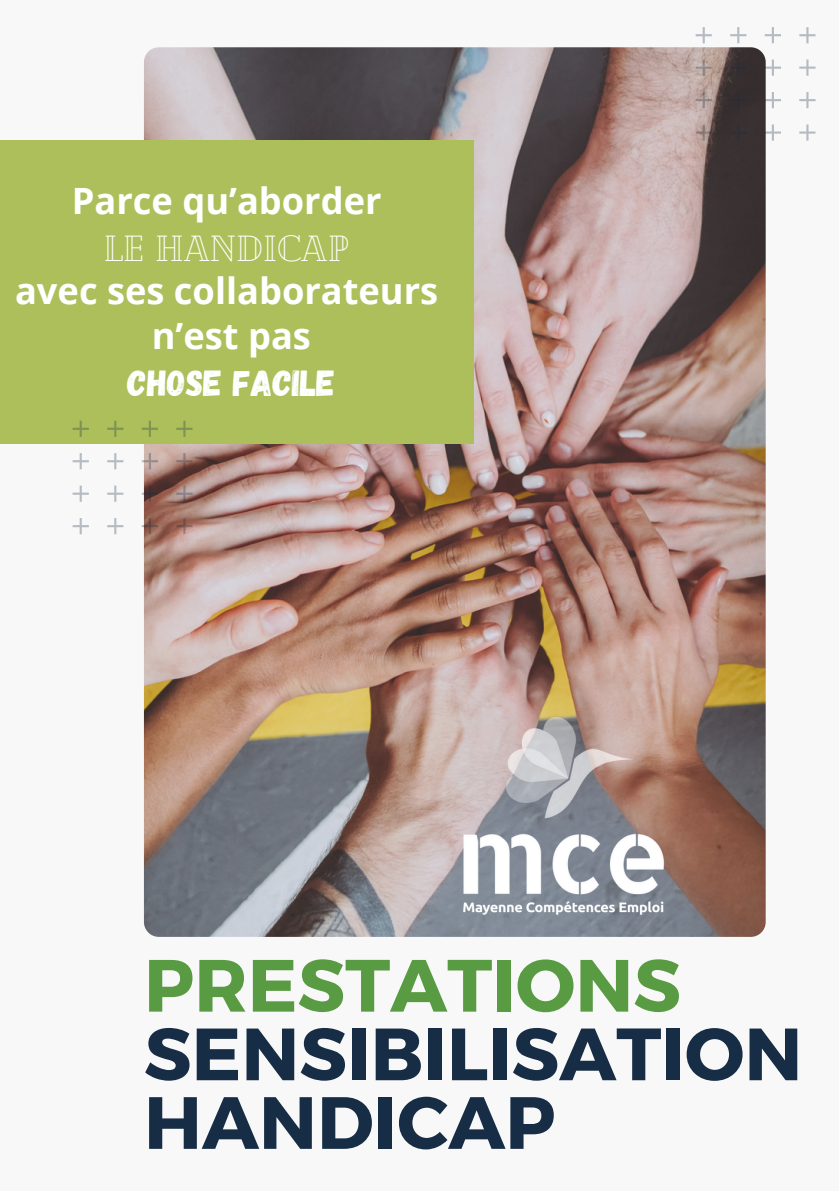
<style>
.page{position:relative;width:839px;height:1191px;background:#fff}
.page>*{position:absolute;margin:0;border:0;box-sizing:border-box;transform-origin:0 0}
.t1{font:700 73.8px/68.6px "Montserrat";color:#172d45}
.t2{font:700 36.2px "Open Sans";color:#fff}
.t3{font:36.2px "Gagalin";color:#fff}
.t4{font:36.2px "Cheque";color:#fff}
.s1{color:#599b42}
</style>
<div class="page">
<div style="left:0;top:0;width:838px;height:1191px;background:#f8f8f8"></div>
<img style="left:144px;top:47px;width:621px;height:890px;border-radius:15px">
<div style="left:0;top:141px;width:474px;height:303px;background:#acbf5a"></div>
<svg style="left:73px;top:421px;width:119px;height:113px"></svg>
<svg style="left:695px;top:27px;width:120px;height:114px"></svg>
<img style="left:248px;top:595px;width:518px;height:342px">
<p class="t2" style="left:72px;top:176px;width:311px">Parce qu’aborder</p>
<p class="t4" style="left:103px;top:225px;width:246px">LE HANDICAP</p>
<p class="t2" style="left:15px;top:266px;width:424px">avec ses collaborateurs</p>
<p class="t2" style="left:152px;top:311px;width:161px">n’est pas</p>
<p class="t3" style="left:127px;top:359px;width:209px">CHOSE FACILE</p>
<p class="t1" style="left:144px;top:947px;width:660px"><span class="s1">PRESTATIONS<br></span>SENSIBILISATION</p>
<p class="t1" style="left:144px;top:1085px;width:413px">HANDICAP</p>
</div>
